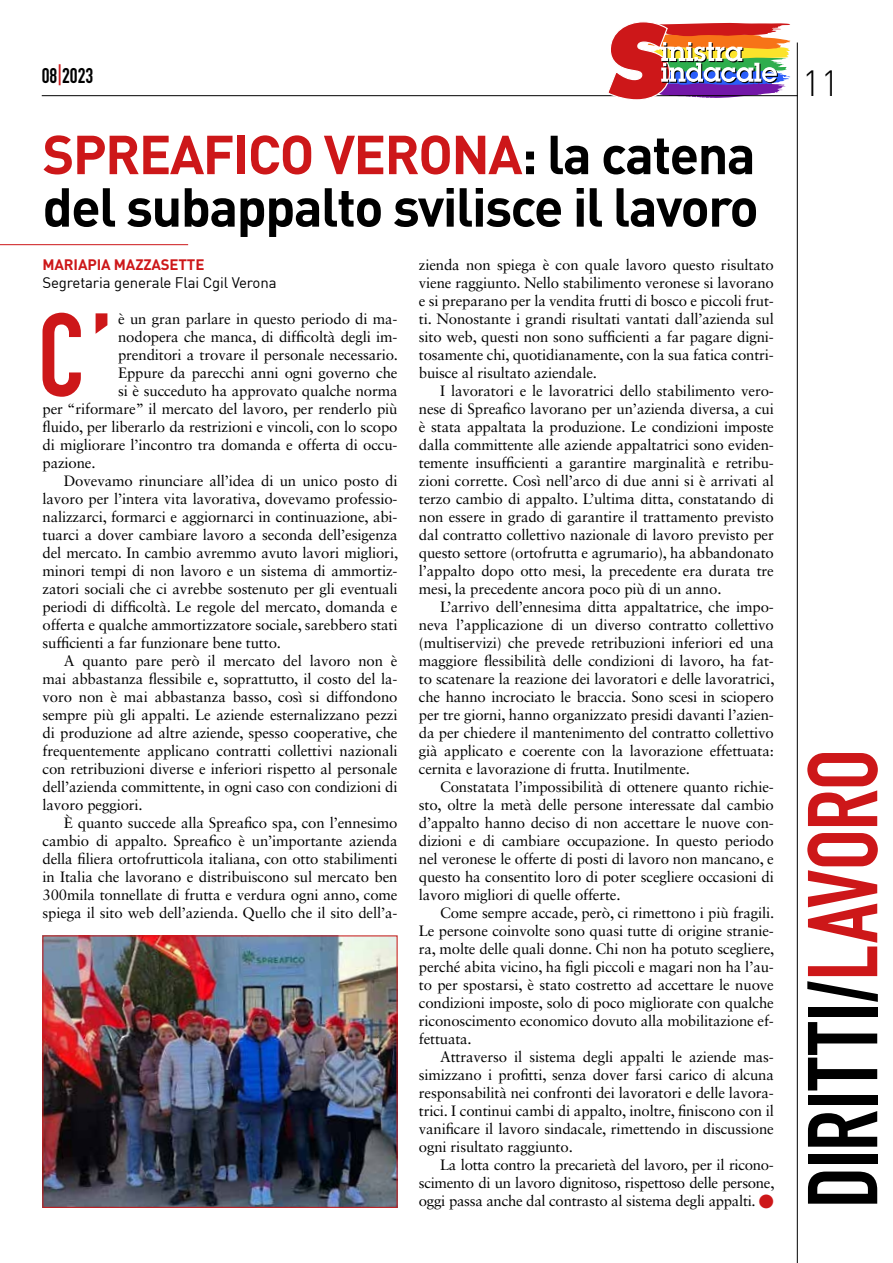
<style>
.page{position:relative;width:893px;height:1263px;background:#fff}
.page>*{position:absolute;margin:0;border:0;box-sizing:border-box;transform-origin:0 0}
.t1{font:116.1px "DIN Engschrift Std";color:#cd1719}
.t2{font:97.35px "DIN Engschrift Std";letter-spacing:-.01em;color:#000}
.t3{font:700 54px/52.5px "DIN";letter-spacing:-.03em;color:#000}
.t4{font:300 36px "DIN";color:#000}
.t5{font:21px "DIN Engschrift Std";color:#000}
.t6{font:15px/18px "Sabon LT Std";letter-spacing:-.01em;color:#000;text-align:justify}
.t7{font:15px "DIN";letter-spacing:-.01em;color:#000}
.t8{font:700 15px "DIN";letter-spacing:-.01em;color:#cd1719}
.s1{color:#cd1719}
</style>
<div class="page">
<hr style="left:42px;top:95px;width:756px;height:1px;background:#000">
<hr style="left:797px;top:43px;width:1px;height:1220px;background:#000">
<svg style="left:606px;top:22px;width:185px;height:78px"></svg>
<hr style="left:0;top:244px;width:188px;height:1px;background:#cd1719">
<img style="left:45px;top:937px;width:350px;height:269px">
<div style="left:43px;top:935px;width:354px;height:273px;border:1px solid #cd1719"></div>
<h3 class="t5" style="left:42px;top:63px;width:53px">08<span class="s1">|</span>2023</h3>
<h3 class="t4" style="left:802px;top:61px;width:39px">11</h3>
<h3 class="t3" style="left:43px;top:126px;width:718px"><span class="s1">SPREAFICO VERONA</span>: la catena del subappalto svilisce il lavoro</h3>
<p class="t8" style="left:43px;top:255px;width:163px">MARIAPIA MAZZASETTE</p>
<p class="t7" style="left:43px;top:273px;width:236px">Segretaria generale Flai Cgil Verona</p>
<h1 class="t1" style="left:38px;top:287px;width:76px">C’</h1>
<p class="t6" style="left:118px;top:310px;width:281px">è un gran parlare in questo periodo di ma-</p>
<p class="t6" style="left:118px;top:328px;width:281px">nodopera che manca, di difficoltà degli im-</p>
<p class="t6" style="left:118px;top:346px;width:281px">prenditori a trovare il personale necessario.</p>
<p class="t6" style="left:118px;top:364px;width:281px">Eppure da parecchi anni ogni governo che</p>
<p class="t6" style="left:118px;top:382px;width:281px">si è succeduto ha approvato qualche norma</p>
<p class="t6" style="left:43px;top:400px;width:356px">per “riformare” il mercato del lavoro, per renderlo più</p>
<p class="t6" style="left:43px;top:418px;width:357px">fluido, per liberarlo da restrizioni e vincoli, con lo scopo</p>
<p class="t6" style="left:43px;top:436px;width:357px">di migliorare l’incontro tra domanda e offerta di occu-</p>
<p class="t6" style="left:43px;top:454px;width:55px">pazione.</p>
<p class="t6" style="left:64px;top:472px;width:335px">Dovevamo rinunciare all’idea di un unico posto di</p>
<p class="t6" style="left:43px;top:490px;width:357px">lavoro per l’intera vita lavorativa, dovevamo professio-</p>
<p class="t6" style="left:43px;top:508px;width:357px">nalizzarci, formarci e aggiornarci in continuazione, abi-</p>
<p class="t6" style="left:43px;top:526px;width:357px">tuarci a dover cambiare lavoro a seconda dell’esigenza</p>
<p class="t6" style="left:43px;top:544px;width:357px">del mercato. In cambio avremmo avuto lavori migliori,</p>
<p class="t6" style="left:43px;top:562px;width:357px">minori tempi di non lavoro e un sistema di ammortiz-</p>
<p class="t6" style="left:43px;top:580px;width:357px">zatori sociali che ci avrebbe sostenuto per gli eventuali</p>
<p class="t6" style="left:43px;top:598px;width:357px">periodi di difficoltà. Le regole del mercato, domanda e</p>
<p class="t6" style="left:43px;top:616px;width:357px">offerta e qualche ammortizzatore sociale, sarebbero stati</p>
<p class="t6" style="left:43px;top:634px;width:240px">sufficienti a far funzionare bene tutto.</p>
<p class="t6" style="left:64px;top:652px;width:335px">A quanto pare però il mercato del lavoro non è</p>
<p class="t6" style="left:43px;top:670px;width:357px">mai abbastanza flessibile e, soprattutto, il costo del la-</p>
<p class="t6" style="left:43px;top:688px;width:356px">voro non è mai abbastanza basso, così si diffondono</p>
<p class="t6" style="left:43px;top:706px;width:357px">sempre più gli appalti. Le aziende esternalizzano pezzi</p>
<p class="t6" style="left:43px;top:724px;width:357px">di produzione ad altre aziende, spesso cooperative, che</p>
<p class="t6" style="left:43px;top:742px;width:357px">frequentemente applicano contratti collettivi nazionali</p>
<p class="t6" style="left:43px;top:760px;width:357px">con retribuzioni diverse e inferiori rispetto al personale</p>
<p class="t6" style="left:43px;top:778px;width:357px">dell’azienda committente, in ogni caso con condizioni di</p>
<p class="t6" style="left:43px;top:796px;width:102px">lavoro peggiori.</p>
<p class="t6" style="left:64px;top:814px;width:335px">È quanto succede alla Spreafico spa, con l’ennesimo</p>
<p class="t6" style="left:43px;top:832px;width:357px">cambio di appalto. Spreafico è un’importante azienda</p>
<p class="t6" style="left:43px;top:850px;width:357px">della filiera ortofrutticola italiana, con otto stabilimenti</p>
<p class="t6" style="left:43px;top:868px;width:357px">in Italia che lavorano e distribuiscono sul mercato ben</p>
<p class="t6" style="left:43px;top:886px;width:357px">300mila tonnellate di frutta e verdura ogni anno, come</p>
<p class="t6" style="left:43px;top:904px;width:356px">spiega il sito web dell’azienda. Quello che il sito dell’a-</p>
<p class="t6" style="left:419px;top:256px;width:357px">zienda non spiega è con quale lavoro questo risultato viene raggiunto. Nello stabilimento veronese si lavorano e si preparano per la vendita frutti di bosco e piccoli frut&shy;ti. Nonostante i grandi risultati vantati dall’azienda sul sito web, questi non sono sufficienti a far pagare digni&shy;tosamente chi, quotidianamente, con la sua fatica contri&shy;buisce al risultato aziendale.</p>
<p class="t6" style="left:419px;top:382px;width:357px;text-indent:21px">I lavoratori e le lavoratrici dello stabilimento vero&shy;nese di Spreafico lavorano per un’azienda diversa, a cui è stata appaltata la produzione. Le condizioni imposte dalla committente alle aziende appaltatrici sono eviden&shy;temente insufficienti a garantire marginalità e retribu&shy;zioni corrette. Così nell’arco di due anni si è arrivati al terzo cambio di appalto. L’ultima ditta, constatando di non essere in grado di garantire il trattamento previsto dal contratto collettivo nazionale di lavoro previsto per questo settore (ortofrutta e agrumario), ha abbandonato l’appalto dopo otto mesi, la precedente era durata tre mesi, la precedente ancora poco più di un anno.</p>
<p class="t6" style="left:419px;top:598px;width:357px;text-indent:21px">L’arrivo dell’ennesima ditta appaltatrice, che impo&shy;neva l’applicazione di un diverso contratto collettivo (multiservizi) che prevede retribuzioni inferiori ed una maggiore flessibilità delle condizioni di lavoro, ha fat&shy;to scatenare la reazione dei lavoratori e delle lavoratrici, che hanno incrociato le braccia. Sono scesi in sciopero per tre giorni, hanno organizzato presidi davanti l’azien&shy;da per chiedere il mantenimento del contratto collettivo già applicato e coerente con la lavorazione effettuata: cernita e lavorazione di frutta. Inutilmente.</p>
<p class="t6" style="left:419px;top:778px;width:357px;text-indent:21px">Constatata l’impossibilità di ottenere quanto richie&shy;sto, oltre la metà delle persone interessate dal cambio d’appalto hanno deciso di non accettare le nuove con&shy;dizioni e di cambiare occupazione. In questo periodo nel veronese le offerte di posti di lavoro non mancano, e questo ha consentito loro di poter scegliere occasioni di lavoro migliori di quelle offerte.</p>
<p class="t6" style="left:419px;top:904px;width:357px;text-indent:21px">Come sempre accade, però, ci rimettono i più fragili.<br>Le persone coinvolte sono quasi tutte di origine stranie&shy;ra, molte delle quali donne. Chi non ha potuto scegliere, perché abita vicino, ha figli piccoli e magari non ha l’au&shy;to per spostarsi, è stato costretto ad accettare le nuove condizioni imposte, solo di poco migliorate con qualche riconoscimento economico dovuto alla mobilitazione ef&shy;fettuata.</p>
<p class="t6" style="left:419px;top:1048px;width:357px;text-indent:21px">Attraverso il sistema degli appalti le aziende mas&shy;simizzano i profitti, senza dover farsi carico di alcuna responsabilità nei confronti dei lavoratori e delle lavora&shy;trici. I continui cambi di appalto, inoltre, finiscono con il vanificare il lavoro sindacale, rimettendo in discussione ogni risultato raggiunto.</p>
<p class="t6" style="left:419px;top:1156px;width:357px;text-indent:21px">La lotta contro la precarietà del lavoro, per il ricono&shy;scimento di un lavoro dignitoso, rispettoso delle persone, oggi passa anche dal contrasto al sistema degli appalti. <span class="s1">●</span></p>
<h2 class="t2" style="left:786px;top:1208px;width:461px;rotate:-90deg">DIRITTI/<span class="s1">LAVORO</span></h2>
</div>
